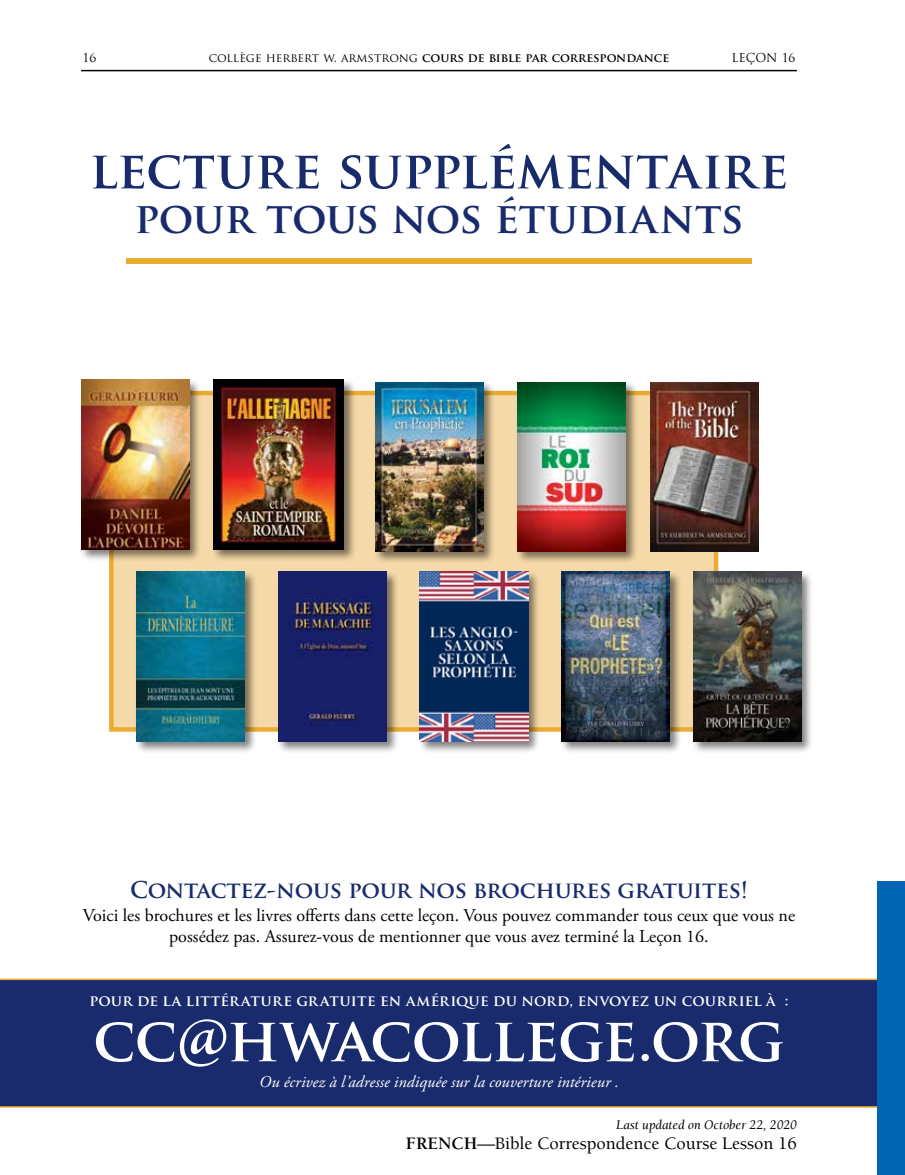
<style>
.page{position:relative;width:905px;height:1175px;background:#fff}
.page>*{position:absolute;margin:0;border:0;box-sizing:border-box;transform-origin:0 0}
.t1{font:700 60px "Trajan Pro";letter-spacing:-.02em;color:#fff}
.t2{font:700 51px "Trajan Pro";color:#192b6c}
.t3{font:700 42px "Trajan Pro";letter-spacing:-.015em;color:#192b6c}
.t4{font:700 22.5px "Trajan Pro";letter-spacing:-.01em;color:#192b6c}
.t5{font:18px/21.6px "Adobe Garamond Pro";color:#000;text-align:center}
.t6{font:500 18px "Berkeley Pro";color:#000}
.t7{font:italic 16.5px "Adobe Garamond Pro";letter-spacing:.005em;color:#fff}
.t8{font:700 15px "Trajan Pro";letter-spacing:.01em;color:#fff}
.t9{font:italic 13.5px "Berkeley Pro";color:#000}
.t10{font:700 12px "Trajan Pro";color:#000}
.t11{font:12px "Trajan Pro";color:#000}
.s1{font-weight:400}
.s2{font-weight:700}
</style>
<div class="page">
<div style="left:109px;top:391px;width:609px;height:340px;background:#f6d9a8;border:4px solid #eaab33"></div>
<div style="left:80px;top:378px;width:122px;height:184px;background:#000;opacity:.5"></div>
<img style="left:81px;top:380px;width:108px;height:169px">
<div style="left:691px;top:570px;width:122px;height:184px;background:#000;opacity:.5"></div>
<img style="left:693px;top:572px;width:108px;height:169px">
<div style="left:211px;top:378px;width:145px;height:184px;background:#000;opacity:.5"></div>
<img style="left:213px;top:380px;width:131px;height:169px">
<div style="left:516px;top:380px;width:122px;height:184px;background:#000;opacity:.5"></div>
<img style="left:517px;top:382px;width:108px;height:170px">
<div style="left:418px;top:570px;width:122px;height:184px;background:#000;opacity:.5"></div>
<img style="left:420px;top:572px;width:108px;height:169px">
<div style="left:373px;top:380px;width:122px;height:184px;background:#000;opacity:.5"></div>
<img style="left:375px;top:382px;width:108px;height:170px">
<div style="left:277px;top:570px;width:122px;height:184px;background:#000;opacity:.5"></div>
<img style="left:278px;top:572px;width:108px;height:169px">
<div style="left:560px;top:570px;width:122px;height:184px;background:#000;opacity:.5"></div>
<img style="left:561px;top:572px;width:108px;height:169px">
<div style="left:135px;top:570px;width:122px;height:184px;background:#000;opacity:.5"></div>
<img style="left:137px;top:572px;width:108px;height:169px">
<img style="left:650px;top:382px;width:108px;height:170px">
<div style="left:0;top:978px;width:878px;height:129px;background:#192b6c"></div>
<div style="left:126px;top:258px;width:626px;height:6px;background:#eaab33"></div>
<div style="left:878px;top:881px;width:26px;height:293px;background:#0066b3"></div>
<hr style="left:81px;top:70px;width:715px;height:1px;background:#000">
<p class="t11" style="left:82px;top:50px;width:15px">16</p>
<p class="t10" style="left:209px;top:50px;width:462px"><span class="s1">collège herbert w. armstrong</span> COURS DE BIBLE PAR CORRESPONDANCE</p>
<p class="t11" style="left:731px;top:50px;width:65px">LEÇON 16</p>
<h2 class="t2" style="left:90px;top:138px;width:700px">LECTURE SUPPLÉMENTAIRE</h2>
<h3 class="t3" style="left:134px;top:192px;width:610px">POUR TOUS NOS ÉTUDIANTS</h3>
<p class="t4" style="left:130px;top:876px;width:619px">CONTACTEZ-NOUS POUR NOS BROCHURES GRATUITES!</p>
<p class="t5" style="left:83px;top:904px;width:714px">Voici les brochures et les livres offerts dans cette leçon. Vous pouvez commander tous ceux que vous ne possédez pas. Assurez-vous de mentionner que vous avez terminé la Leçon 16.</p>
<p class="t8" style="left:90px;top:991px;width:700px">POUR DE LA LITTÉRATURE GRATUITE EN AMÉRIQUE DU NORD, ENVOYEZ UN COURRIEL À :</p>
<h1 class="t1" style="left:93px;top:1002px;width:693px">CC@HWACOLLEGE.ORG</h1>
<p class="t7" style="left:259px;top:1071px;width:361px">Ou écrivez à l’adresse indiquée sur la couverture intérieur .</p>
<p class="t9" style="left:616px;top:1117px;width:182px">Last updated on October 22, 2020</p>
<p class="t6" style="left:406px;top:1133px;width:392px"><span class="s2">FRENCH</span>—Bible Correspondence Course Lesson 16</p>
</div>
